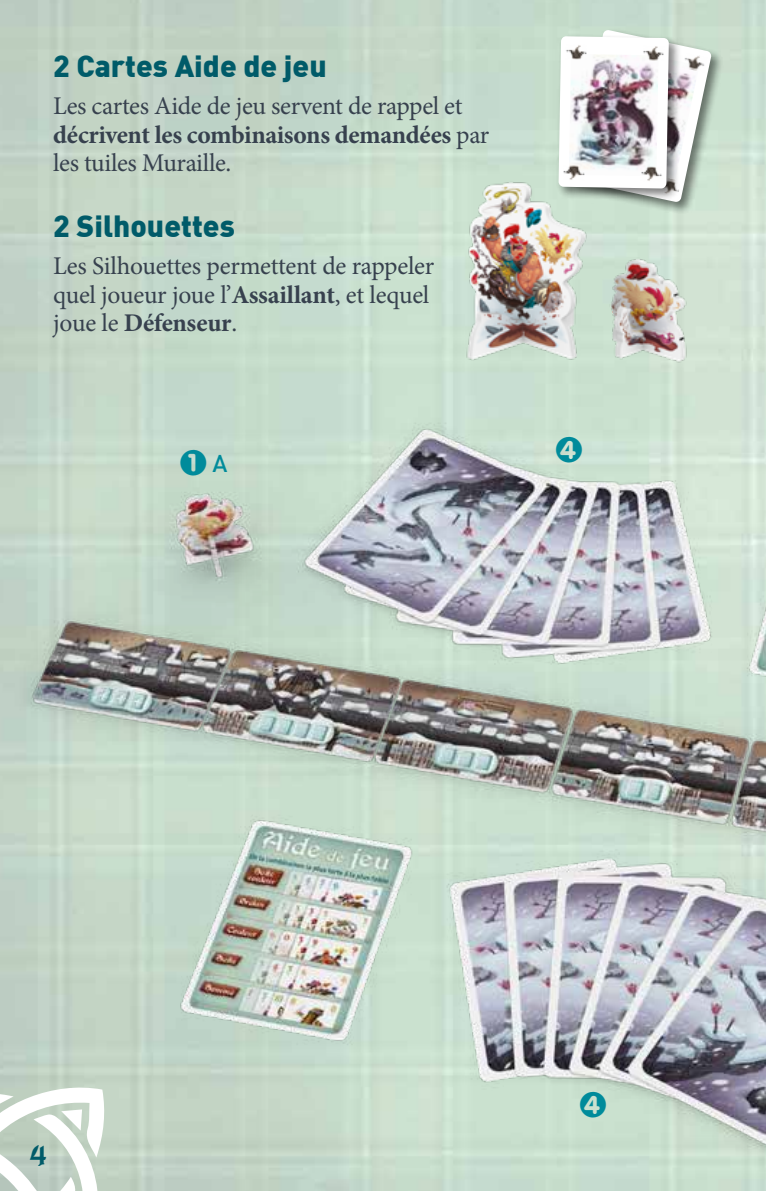
<style>
.page{position:relative;width:766px;height:1191px;background:#fff}
.page>*{position:absolute;margin:0;border:0;box-sizing:border-box;transform-origin:0 0}
.t1{font:33px "Augusta";color:#005b69}
.t2{font:31.5px "Circled";color:#008b9b}
.t3{font:900 30px "DIN";color:#005b69}
.t4{font:25.5px/28.5px "Minion Pro";letter-spacing:-.015em;color:#37414e}
.s1{font-weight:700}
.s2{font-family:"DIN Pro";font-weight:500;font-size:24px}
</style>
<div class="page">
<img style="left:0;top:0;width:765px;height:1191px">
<svg style="left:0;top:1080px;width:112px;height:111px"></svg>
<div style="left:570px;top:28px;width:153px;height:186px;background:#000;opacity:.5"></div>
<div style="left:555px;top:34px;width:127px;height:168px;background:#c5dcca"></div>
<img style="left:558px;top:30px;width:153px;height:172px">
<img style="left:454px;top:178px;width:247px;height:196px">
<p class="t3" style="left:53px;top:46px;width:275px">2 Cartes Aide de jeu</p>
<p class="t4" style="left:53px;top:92px;width:437px">Les cartes Aide de jeu servent de rappel et <span class="s1">décrivent les combinaisons demandées</span> par les tuiles Muraille.</p>
<p class="t3" style="left:53px;top:206px;width:183px">2 Silhouettes</p>
<p class="t4" style="left:53px;top:252px;width:382px">Les Silhouettes permettent de rappeler quel joueur joue l’<span class="s1">Assaillant</span>, et lequel joue le <span class="s1">Défenseur</span>.</p>
<p class="t2" style="left:180px;top:445px;width:49px">1 <span class="s2">A</span></p>
<p class="t2" style="left:556px;top:433px;width:28px">4</p>
<p class="t1" style="left:30px;top:1137px;width:19px">4</p>
<p class="t2" style="left:580px;top:1087px;width:28px">4</p>
</div>
